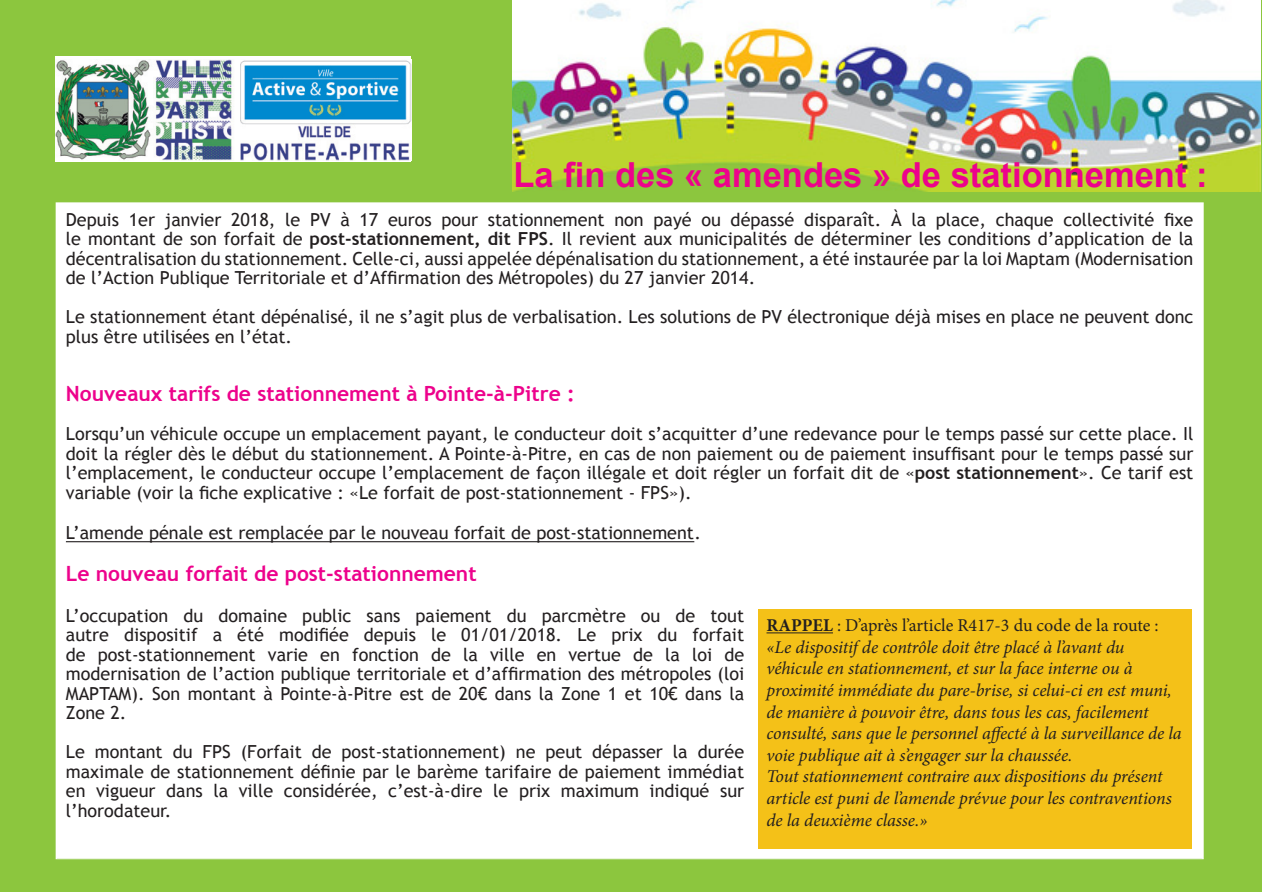
<style>
.page{position:relative;width:1263px;height:893px;background:#fff}
.page>*{position:absolute;margin:0;border:0;box-sizing:border-box;transform-origin:0 0}
.t1{font:700 34.5px "Arial";color:#ed028c}
.t2{font:700 21px "Trebuchet MS";color:#ed028c}
.t3{font:18px/19.5px "Trebuchet MS";color:#231f20;text-align:justify}
.t4{font:italic 18px/21.6px "Minion Pro";letter-spacing:-.01em;color:#231f20}
.t5{font:18px "Minion Pro";color:#231f20}
.s1{font-weight:700}
</style>
<div class="page">
<div style="left:1px;top:1px;width:1261px;height:891px;background:#8cc63e"></div>
<div style="left:56px;top:202px;width:1148px;height:657px;background:#fff"></div>
<div style="left:758px;top:609px;width:434px;height:240px;background:#f4c118"></div>
<hr style="left:766px;top:632px;width:67px;height:1px;background:#231f20">
<img style="left:512px;top:0;width:748px;height:191px">
<div style="left:56px;top:57px;width:355px;height:105px;background:#fff"></div>
<img style="left:56px;top:59px;width:355px;height:101px">
<p class="t1" style="left:513px;top:152px;width:696px">La fin des « amendes » de stationnement :</p>
<p class="t3" style="left:66px;top:210px;width:1129px">Depuis 1er janvier 2018, le PV à 17 euros pour stationnement non payé ou dépassé disparaît. À la place, chaque collectivité fixe le montant de son forfait de <span class="s1">post-stationnement, dit FPS</span>. Il revient aux municipalités de déterminer les conditions d’application de la décentralisation du stationnement. Celle-ci, aussi appelée dépénalisation du stationnement, a été instaurée par la loi Maptam (Modernisation de l’Action Publique Territoriale et d’Affirmation des Métropoles) du 27 janvier 2014.</p>
<p class="t3" style="left:66px;top:307px;width:1129px">Le stationnement étant dépénalisé, il ne s’agit plus de verbalisation. Les solutions de PV électronique déjà mises en place ne peuvent donc plus être utilisées en l’état.</p>
<p class="t2" style="left:66px;top:381px;width:510px">Nouveaux tarifs de stationnement à Pointe-à-Pitre :</p>
<p class="t3" style="left:66px;top:424px;width:1129px">Lorsqu’un véhicule occupe un emplacement payant, le conducteur doit s’acquitter d’une redevance pour le temps passé sur cette place. Il doit la régler dès le début du stationnement. A Pointe-à-Pitre, en cas de non paiement ou de paiement insuffisant pour le temps passé sur l’emplacement, le conducteur occupe l’emplacement de façon illégale et doit régler un forfait dit de «<span class="s1">post stationnement</span>». Ce tarif est variable (voir la fiche explicative : «Le forfait de post-stationnement - FPS»).</p>
<p class="t3" style="left:66px;top:523px;width:636px">L’amende pénale est remplacée par le nouveau forfait de post-stationnement.</p>
<p class="t2" style="left:66px;top:561px;width:412px">Le nouveau forfait de post-stationnement</p>
<p class="t3" style="left:66px;top:606px;width:680px">L’occupation du domaine public sans paiement du parcmètre ou de tout autre dispositif a été modifiée depuis le 01/01/2018. Le prix du forfait de post-stationnement varie en fonction de la ville en vertue de la loi de modernisation de l’action publique territoriale et d’affirmation des métropoles (loi MAPTAM). Son montant à Pointe-à-Pitre est de 20€ dans la Zone 1 et 10€ dans la Zone 2.</p>
<p class="t3" style="left:66px;top:742px;width:680px">Le montant du FPS (Forfait de post-stationnement) ne peut dépasser la durée maximale de stationnement définie par le barème tarifaire de paiement immédiat en vigueur dans la ville considérée, c’est-à-dire le prix maximum indiqué sur l’horodateur.</p>
<p class="t5" style="left:766px;top:613px;width:394px"><span class="s1">RAPPEL</span> : D’après l’article R417-3 du code de la route :</p>
<p class="t4" style="left:766px;top:636px;width:417px">«Le dispositif de contrôle doit être placé à l’avant du véhicule en stationnement, et sur la face interne ou à proximité immédiate du pare-brise, si celui-ci en est muni, de manière à pouvoir être, dans tous les cas, facilement consulté, sans que le personnel affecté à la surveillance de la voie publique ait à s’engager sur la chaussée.</p>
<p class="t4" style="left:766px;top:766px;width:407px">Tout stationnement contraire aux dispositions du présent article est puni de l’amende prévue pour les contraventions de la deuxième classe.»</p>
</div>
